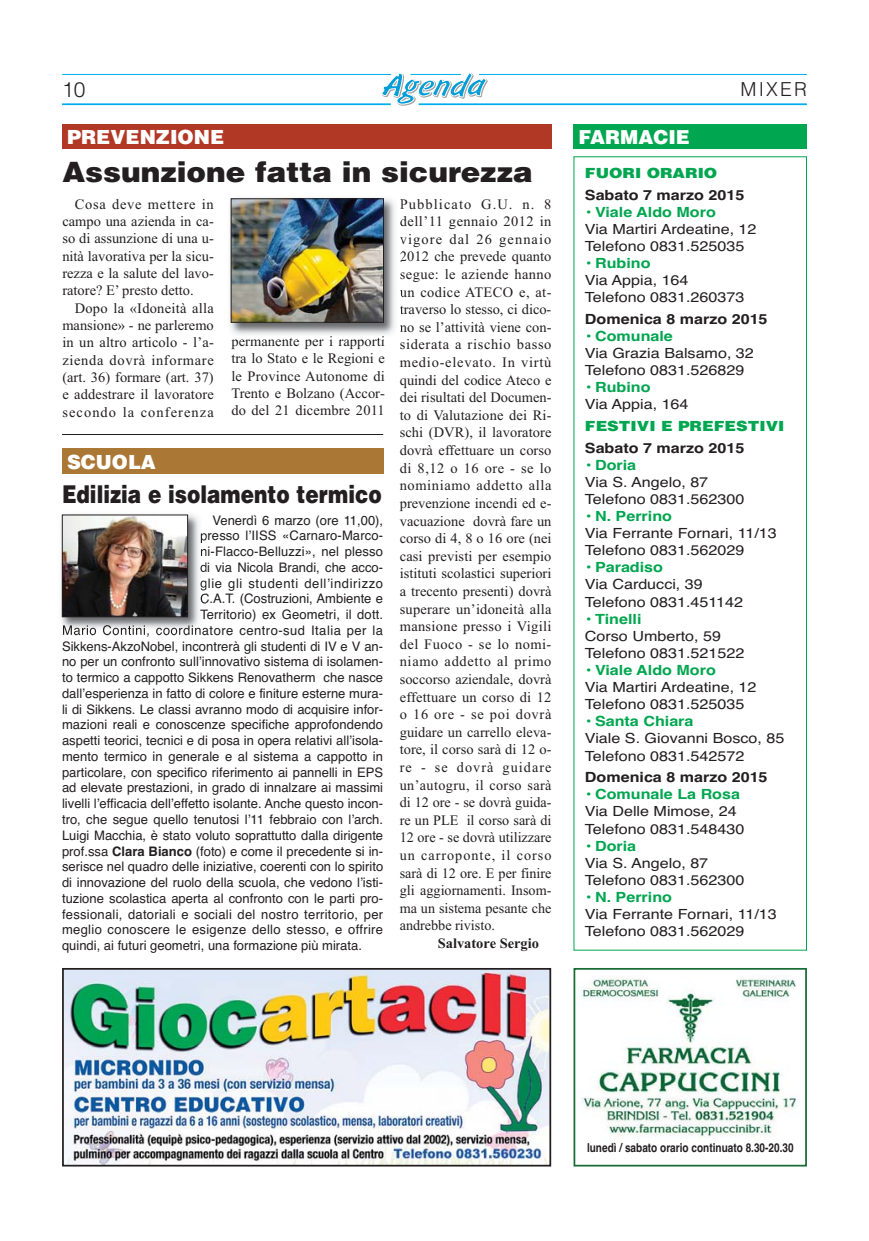
<style>
.page{position:relative;width:869px;height:1241px;background:#fff}
.page>*{position:absolute;margin:0;border:0;box-sizing:border-box;transform-origin:0 0}
.t1{font:900 28px "Helvetica";color:#231f20;scale:1.05 1}
.t2{font:900 24.5px "Helvetica";color:#231f20;scale:.82 1}
.t3{font:300 21px "Helvetica";color:#231f20}
.t4{font:900 19.43px "Helvetica";color:#fff}
.t5{font:900 19.25px "Helvetica";color:#fff}
.t6{font:300 19.25px "Helvetica";letter-spacing:.11em;color:#231f20}
.t7{font:14.53px/17.3px "Times New Roman";color:#231f20;text-align:justify}
.t8{font:14.35px/17.7px "Times New Roman";color:#231f20;text-align:justify}
.t9{font:700 14.35px "Times New Roman";color:#231f20}
.t10{font:14px/17.2px "Helvetica";color:#231f20;scale:1.15 1}
.t11{font:700 14px "Helvetica";color:#00a650;scale:1.15 1}
.t12{font:700 14px "Helvetica";color:#231f20;scale:1.15 1}
.t13{font:900 14px "Helvetica";color:#00a650;scale:1.15 1}
.t14{font:13.12px "Helvetica";color:#231f20}
.t15{font:13.12px "Helvetica";letter-spacing:.02em;color:#231f20}
.t16{font:13.12px "Helvetica";letter-spacing:.035em;color:#231f20}
.t17{font:13.12px "Helvetica";letter-spacing:.025em;color:#231f20}
.t18{font:13.12px "Helvetica";letter-spacing:.045em;color:#231f20}
.t19{font:700 12.25px "Helvetica";color:#231f20;scale:.82 1}
.s1{font-weight:700}
</style>
<div class="page">
<hr style="left:418px;top:103px;width:388px;height:2px;background:#00aeef">
<hr style="left:62px;top:103px;width:328px;height:2px;background:#00aeef">
<hr style="left:479px;top:74px;width:327px;height:1px;background:#00aeef">
<hr style="left:62px;top:74px;width:329px;height:1px;background:#00aeef">
<svg style="left:381px;top:73px;width:106px;height:33px"></svg>
<div style="left:573px;top:124px;width:233px;height:25px;background:#00a650"></div>
<img style="left:580px;top:976px;width:217px;height:162px">
<div style="left:573px;top:967px;width:233px;height:199px;border:2px solid #196b36"></div>
<img style="left:230px;top:198px;width:165px;height:137px">
<img style="left:271px;top:336px;width:113px;height:4px">
<img style="left:232px;top:339px;width:39px;height:1px">
<svg style="left:400px;top:221px;width:1px;height:74px"></svg>
<img style="left:233px;top:200px;width:148px;height:120px">
<div style="left:231px;top:198px;width:152px;height:124px;border:1px solid #231f20"></div>
<div style="left:62px;top:124px;width:489px;height:25px;background:#b13825"></div>
<img style="left:65px;top:970px;width:483px;height:193px">
<div style="left:62px;top:967px;width:489px;height:199px;border:2px solid #231f20"></div>
<hr style="left:62px;top:434px;width:321px;height:1px;background:#231f20">
<div style="left:62px;top:449px;width:321px;height:25px;background:#ab7734"></div>
<img style="left:61px;top:514px;width:144px;height:120px">
<svg style="left:201px;top:530px;width:4px;height:26px"></svg>
<svg style="left:200px;top:562px;width:5px;height:10px"></svg>
<svg style="left:200px;top:578px;width:5px;height:43px"></svg>
<img style="left:63px;top:625px;width:105px;height:9px">
<img style="left:64px;top:516px;width:122px;height:99px">
<div style="left:62px;top:514px;width:126px;height:103px;border:1px solid #231f20"></div>
<h3 class="t3" style="left:62px;top:81px;width:25px">10</h3>
<h3 class="t6" style="left:740px;top:82px;width:68px">MIXER</h3>
<h3 class="t5" style="left:578px;top:130px;width:113px">FARMACIE</h3>
<p class="t13" style="left:584px;top:168px;width:117px">FUORI ORARIO</p>
<p class="t12" style="left:584px;top:189px;width:140px">Sabato 7 marzo 2015</p>
<p class="t11" style="left:584px;top:206px;width:115px">• Viale Aldo Moro</p>
<p class="t10" style="left:584px;top:221px;width:151px">Via Martiri Ardeatine, 12<br>Telefono 0831.525035</p>
<p class="t11" style="left:584px;top:258px;width:58px">• Rubino</p>
<p class="t10" style="left:584px;top:273px;width:140px">Via Appia, 164<br>Telefono 0831.260373</p>
<p class="t12" style="left:584px;top:314px;width:160px">Domenica 8 marzo 2015</p>
<p class="t11" style="left:584px;top:331px;width:78px">• Comunale</p>
<p class="t10" style="left:584px;top:346px;width:148px">Via Grazia Balsamo, 32<br>Telefono 0831.526829</p>
<p class="t11" style="left:584px;top:382px;width:58px">• Rubino</p>
<p class="t10" style="left:584px;top:397px;width:92px">Via Appia, 164</p>
<p class="t13" style="left:584px;top:420px;width:175px">FESTIVI E PREFESTIVI</p>
<p class="t12" style="left:584px;top:442px;width:140px">Sabato 7 marzo 2015</p>
<p class="t11" style="left:584px;top:459px;width:46px">• Doria</p>
<p class="t10" style="left:584px;top:474px;width:140px">Via S. Angelo, 87<br>Telefono 0831.562300</p>
<p class="t11" style="left:584px;top:511px;width:77px">• N. Perrino</p>
<p class="t10" style="left:584px;top:526px;width:168px">Via Ferrante Fornari, 11/13<br>Telefono 0831.562029</p>
<p class="t11" style="left:584px;top:562px;width:69px">• Paradiso</p>
<p class="t10" style="left:584px;top:577px;width:139px">Via Carducci, 39<br>Telefono 0831.451142</p>
<p class="t11" style="left:584px;top:613px;width:51px">• Tinelli</p>
<p class="t10" style="left:584px;top:628px;width:140px">Corso Umberto, 59<br>Telefono 0831.521522</p>
<p class="t11" style="left:584px;top:665px;width:115px">• Viale Aldo Moro</p>
<p class="t10" style="left:584px;top:680px;width:151px">Via Martiri Ardeatine, 12<br>Telefono 0831.525035</p>
<p class="t11" style="left:584px;top:716px;width:96px">• Santa Chiara</p>
<p class="t10" style="left:584px;top:731px;width:175px">Viale S. Giovanni Bosco, 85<br>Telefono 0831.542572</p>
<p class="t12" style="left:584px;top:772px;width:160px">Domenica 8 marzo 2015</p>
<p class="t11" style="left:584px;top:789px;width:136px">• Comunale La Rosa</p>
<p class="t10" style="left:584px;top:804px;width:140px">Via Delle Mimose, 24<br>Telefono 0831.548430</p>
<p class="t11" style="left:584px;top:840px;width:46px">• Doria</p>
<p class="t10" style="left:584px;top:855px;width:140px">Via S. Angelo, 87<br>Telefono 0831.562300</p>
<p class="t11" style="left:584px;top:891px;width:77px">• N. Perrino</p>
<p class="t10" style="left:584px;top:906px;width:168px">Via Ferrante Fornari, 11/13<br>Telefono 0831.562029</p>
<h3 class="t4" style="left:67px;top:130px;width:159px">PREVENZIONE</h3>
<h1 class="t1" style="left:62px;top:161px;width:449px">Assunzione fatta in sicurezza</h1>
<p class="t7" style="left:62px;top:196px;width:153px;text-indent:12px">Cosa deve mettere in campo una azienda in ca&shy;so di assunzione di una u&shy;nità lavorativa per la sicu&shy;rezza e la salute del lavo&shy;ratore? E’ presto detto.</p>
<p class="t7" style="left:62px;top:300px;width:153px;text-indent:12px">Dopo la «Idoneità alla mansione» - ne parleremo in un altro articolo - l’a&shy;zienda dovrà informare (art. 36) formare (art. 37) e addestrare il lavoratore secondo la conferenza</p>
<p class="t8" style="left:399px;top:196px;width:153px">Pubblicato G.U. n. 8 dell’11 gennaio 2012 in vigore dal 26 gennaio 2012 che prevede quanto segue: le aziende hanno un codice ATECO e, at&shy;traverso lo stesso, ci dico&shy;no se l’attività viene con&shy;siderata a rischio basso medio-elevato. In virtù quindi del codice Ateco e dei risultati del Documen&shy;to di Valutazione dei Ri&shy;schi (DVR), il lavoratore dovrà effettuare un corso di 8,12 o 16 ore - se lo nominiamo addetto alla prevenzione incendi ed e&shy;vacuazione dovrà fare un corso di 4, 8 o 16 ore (nei casi previsti per esempio istituti scolastici superiori a trecento presenti) dovrà superare un’idoneità alla mansione presso i Vigili del Fuoco - se lo nomi&shy;niamo addetto al primo soccorso aziendale, dovrà effettuare un corso di 12 o 16 ore - se poi dovrà guidare un carrello eleva&shy;tore, il corso sarà di 12 o&shy;re - se dovrà guidare un’autogru, il corso sarà di 12 ore - se dovrà guida&shy;re un PLE il corso sarà di 12 ore - se dovrà utilizzare un carroponte, il corso sarà di 12 ore. E per finire gli aggiornamenti. Insom&shy;ma un sistema pesante che andrebbe rivisto.</p>
<p class="t9" style="left:437px;top:938px;width:103px">Salvatore Sergio</p>
<p class="t8" style="left:231px;top:334px;width:155px">permanente per i rapporti tra lo Stato e le Regioni e le Province Autonome di Trento e Bolzano (Accor&shy;do del 21 dicembre 2011</p>
<h3 class="t4" style="left:67px;top:455px;width:90px">SCUOLA</h3>
<h2 class="t2" style="left:62px;top:485px;width:391px">Edilizia e isolamento termico</h2>
<p class="t14" style="left:212px;top:515px;width:172px">Venerdì 6 marzo (ore 11,00),</p>
<p class="t14" style="left:200px;top:531px;width:184px">presso lʼIISS «Carnaro-Marco-</p>
<p class="t14" style="left:200px;top:546px;width:184px">ni-Flacco-Belluzzi», nel plesso</p>
<p class="t14" style="left:200px;top:562px;width:184px">di via Nicola Brandi, che acco-</p>
<p class="t18" style="left:200px;top:578px;width:184px">glie gli studenti dellʼindirizzo</p>
<p class="t14" style="left:200px;top:594px;width:184px">C.A.T. (Costruzioni, Ambiente e</p>
<p class="t14" style="left:200px;top:609px;width:184px">Territorio) ex Geometri, il dott.</p>
<p class="t16" style="left:62px;top:625px;width:322px">Mario Contini, coordinatore centro-sud Italia per la</p>
<p class="t14" style="left:62px;top:641px;width:322px">Sikkens-AkzoNobel, incontrerà gli studenti di IV e V an-</p>
<p class="t14" style="left:62px;top:657px;width:322px">no per un confronto sullʼinnovativo sistema di isolamen-</p>
<p class="t14" style="left:62px;top:672px;width:322px">to termico a cappotto Sikkens Renovatherm che nasce</p>
<p class="t14" style="left:62px;top:688px;width:322px">dallʼesperienza in fatto di colore e finiture esterne mura-</p>
<p class="t14" style="left:62px;top:704px;width:322px">li di Sikkens. Le classi avranno modo di acquisire infor-</p>
<p class="t14" style="left:62px;top:720px;width:322px">mazioni reali e conoscenze specifiche approfondendo</p>
<p class="t14" style="left:62px;top:735px;width:322px">aspetti teorici, tecnici e di posa in opera relativi allʼisola-</p>
<p class="t14" style="left:62px;top:751px;width:322px">mento termico in generale e al sistema a cappotto in</p>
<p class="t14" style="left:62px;top:767px;width:322px">particolare, con specifico riferimento ai pannelli in EPS</p>
<p class="t14" style="left:62px;top:783px;width:322px">ad elevate prestazioni, in grado di innalzare ai massimi</p>
<p class="t14" style="left:62px;top:798px;width:322px">livelli lʼefficacia dellʼeffetto isolante. Anche questo incon-</p>
<p class="t14" style="left:62px;top:814px;width:322px">tro, che segue quello tenutosi lʼ11 febbraio con lʼarch.</p>
<p class="t14" style="left:62px;top:830px;width:322px">Luigi Macchia, è stato voluto soprattutto dalla dirigente</p>
<p class="t14" style="left:62px;top:846px;width:322px">prof.ssa <span class="s1">Clara Bianco</span> (foto) e come il precedente si in-</p>
<p class="t14" style="left:62px;top:861px;width:322px">serisce nel quadro delle iniziative, coerenti con lo spirito</p>
<p class="t14" style="left:62px;top:877px;width:322px">di innovazione del ruolo della scuola, che vedono lʼisti-</p>
<p class="t14" style="left:62px;top:893px;width:322px">tuzione scolastica aperta al confronto con le parti pro-</p>
<p class="t15" style="left:62px;top:909px;width:322px">fessionali, datoriali e sociali del nostro territorio, per</p>
<p class="t17" style="left:62px;top:924px;width:322px">meglio conoscere le esigenze dello stesso, e offrire</p>
<p class="t14" style="left:62px;top:940px;width:301px">quindi, ai futuri geometri, una formazione più mirata.</p>
<p class="t19" style="left:586px;top:1143px;width:253px">lunedì / sabato orario continuato 8.30-20.30</p>
</div>
